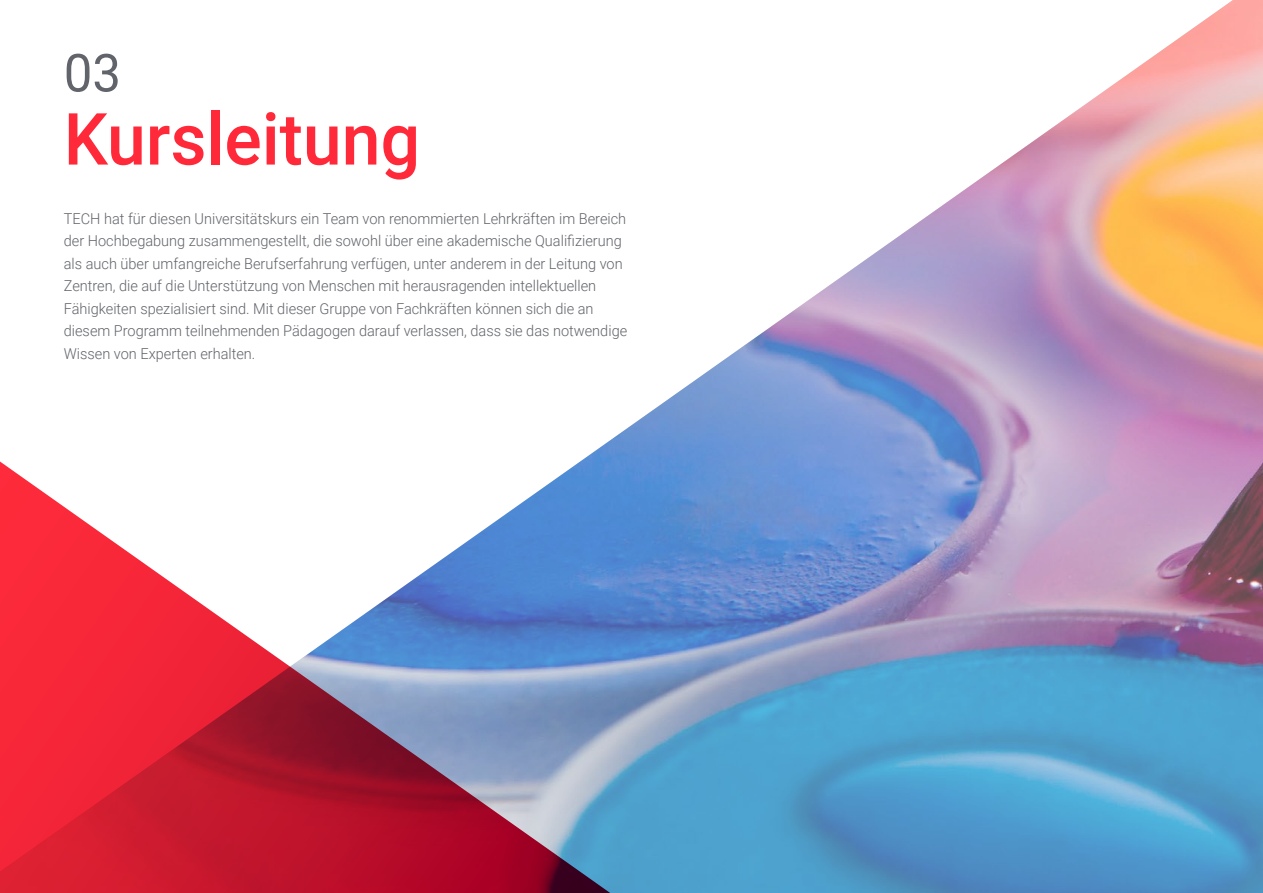
<style>
.page{position:relative;width:1263px;height:893px;background:#fff}
.page>*{position:absolute;margin:0;border:0;box-sizing:border-box;transform-origin:0 0}
.t1{font:500 72px "Roboto";color:#ff293a}
.t2{font:52.5px "Roboto";color:#61646a}
.t3{font:300 15px/22.5px "Roboto";color:#61646a}
</style>
<div class="page">
<img style="left:602px;top:0;width:661px;height:893px">
<svg style="left:0;top:446px;width:640px;height:447px"></svg>
<h2 class="t2" style="left:64px;top:36px;width:59px">03</h2>
<h1 class="t1" style="left:64px;top:89px;width:358px">Kursleitung</h1>
<p class="t3" style="left:64px;top:207px;width:565px">TECH hat für diesen Universitätskurs ein Team von renommierten Lehrkräften im Bereich der Hochbegabung zusammengestellt, die sowohl über eine akademische Qualifizierung als auch über umfangreiche Berufserfahrung verfügen, unter anderem in der Leitung von Zentren, die auf die Unterstützung von Menschen mit herausragenden intellektuellen Fähigkeiten spezialisiert sind. Mit dieser Gruppe von Fachkräften können sich die an diesem Programm teilnehmenden Pädagogen darauf verlassen, dass sie das notwendige Wissen von Experten erhalten.</p>
</div>
